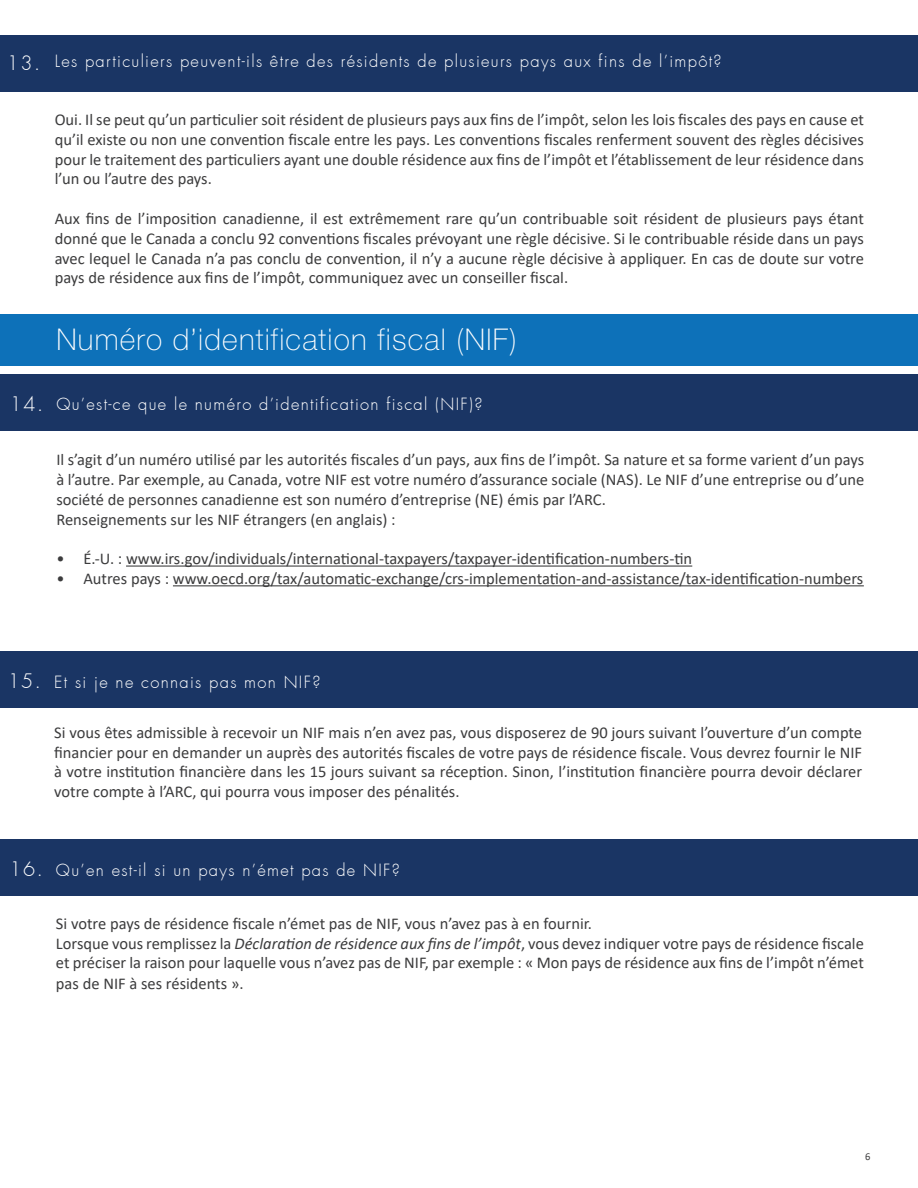
<style>
.page{position:relative;width:918px;height:1188px;background:#fff}
.page>*{position:absolute;margin:0;border:0;box-sizing:border-box;transform-origin:0 0}
.t1{font:100 30px "Helvetica Neue";letter-spacing:.04em;color:#fff}
.t2{font:300 19.5px "Futura";color:#fff}
.t3{font:16.5px/19.8px "Calibri";color:#3c3c3d;text-align:justify}
.t4{font:300 16.5px "Futura";letter-spacing:.08em;color:#fff}
.t5{font:10.5px "Calibri";color:#3c3c3d}
.s1{font-size:19.5px}
.s2{font-style:italic}
</style>
<div class="page">
<div style="left:0;top:314px;width:918px;height:52px;background:#0d71b9"></div>
<div style="left:0;top:375px;width:918px;height:56px;background:#1a3564"></div>
<div style="left:0;top:35px;width:918px;height:56px;background:#1a3564"></div>
<hr style="left:126px;top:566px;width:566px;height:1px;background:#3c3c3d">
<hr style="left:173px;top:585px;width:691px;height:1px;background:#3c3c3d">
<div style="left:0;top:652px;width:918px;height:56px;background:#1a3564"></div>
<div style="left:0;top:840px;width:918px;height:56px;background:#1a3564"></div>
<p class="t2" style="left:7px;top:51px;width:35px">13.</p>
<p class="t4" style="left:55px;top:51px;width:668px">Les particuliers peuvent-ils être des résidents de plusieurs pays aux fins de l’impôt?</p>
<p class="t3" style="left:55px;top:109px;width:811px">Oui. Il se peut qu’un particulier soit résident de plusieurs pays aux fins de l’impôt, selon les lois fiscales des pays en cause et qu’il existe ou non une convention fiscale entre les pays. Les conventions fiscales renferment souvent des règles décisives pour le traitement des particuliers ayant une double résidence aux fins de l’impôt et l’établissement de leur résidence dans l’un ou l’autre des pays.</p>
<p class="t3" style="left:55px;top:208px;width:811px">Aux fins de l’imposition canadienne, il est extrêmement rare qu’un contribuable soit résident de plusieurs pays étant donné que le Canada a conclu 92 conventions fiscales prévoyant une règle décisive. Si le contribuable réside dans un pays avec lequel le Canada n’a pas conclu de convention, il n’y a aucune règle décisive à appliquer. En cas de doute sur votre pays de résidence aux fins de l’impôt, communiquez avec un conseiller fiscal.</p>
<h1 class="t1" style="left:56px;top:322px;width:462px">Numéro d’identification fiscal (NIF)</h1>
<p class="t2" style="left:10px;top:392px;width:35px">14.</p>
<p class="t4" style="left:56px;top:394px;width:428px">Qu’est-ce que le numéro d’identification fiscal (NIF)?</p>
<p class="t3" style="left:56px;top:449px;width:809px;text-align:left">Il s’agit d’un numéro utilisé par les autorités fiscales d’un pays, aux fins de l’impôt. Sa nature et sa forme varient d’un pays à l’autre. Par exemple, au Canada, votre NIF est votre numéro d’assurance sociale (NAS). Le NIF d’une entreprise ou d’une société de personnes canadienne est son numéro d’entreprise (NE) émis par l’ARC.<br>Renseignements sur les NIF étrangers (en anglais) :</p>
<p class="t3" style="left:56px;top:548px;width:637px">• É.-U. : www.irs.gov/individuals/international-taxpayers/taxpayer-identification-numbers-tin</p>
<p class="t3" style="left:56px;top:568px;width:809px">• Autres pays : www.oecd.org/tax/automatic-exchange/crs-implementation-and-assistance/tax-identification-numbers</p>
<p class="t4" style="left:8px;top:672px;width:314px"><span class="s1">15.</span> Et si je ne connais pas mon NIF?</p>
<p class="t3" style="left:54px;top:722px;width:809px">Si vous êtes admissible à recevoir un NIF mais n’en avez pas, vous disposerez de 90 jours suivant l’ouverture d’un compte financier pour en demander un auprès des autorités fiscales de votre pays de résidence fiscale. Vous devrez fournir le NIF à votre institution financière dans les 15 jours suivant sa réception. Sinon, l’institution financière pourra devoir déclarer votre compte à l’ARC, qui pourra vous imposer des pénalités.</p>
<p class="t4" style="left:9px;top:860px;width:392px"><span class="s1">16.</span> Qu’en est-il si un pays n’émet pas de NIF?</p>
<p class="t3" style="left:56px;top:913px;width:809px;text-align:left">Si votre pays de résidence fiscale n’émet pas de NIF, vous n’avez pas à en fournir.<br>Lorsque vous remplissez la <span class="s2">Déclaration de résidence aux fins de l’impôt</span>, vous devez indiquer votre pays de résidence fiscale et préciser la raison pour laquelle vous n’avez pas de NIF, par exemple : « Mon pays de résidence aux fins de l’impôt n’émet pas de NIF à ses résidents ».</p>
<p class="t5" style="left:865px;top:1149px;width:7px">6</p>
</div>
